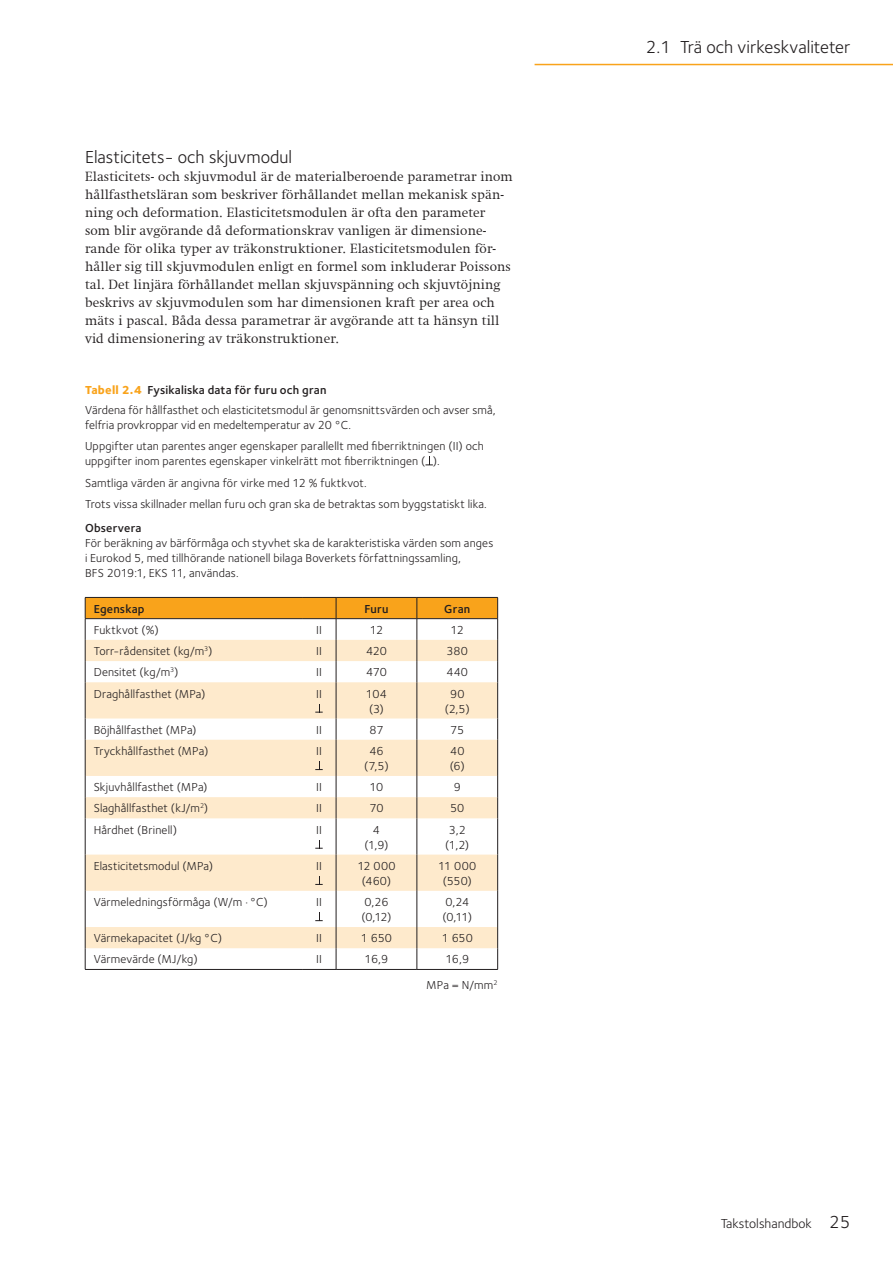
<style>
.page{position:relative;width:893px;height:1263px;background:#fff}
.page>*{position:absolute;margin:0;border:0;box-sizing:border-box;transform-origin:0 0}
.t1{font:18px "Foundry Sterling";color:#231f20}
.t2{font:300 13.5px/18px "Swift Com";letter-spacing:.01em;color:#231f20}
.t3{font:13.5px "Foundry Sterling";color:#231f20}
.t4{font:12px/15px "Foundry Sterling";letter-spacing:.01em;color:#231f20}
.t5{font:600 12px "Foundry Sterling";letter-spacing:.015em;color:#231f20}
.s1{font-weight:800;color:#f9a31b}
.s2{font-weight:600}
.s3{font-size:18px}
</style>
<div class="page">
<hr style="left:535px;top:64px;width:358px;height:1px;background:#f9a31b">
<svg style="left:425px;top:457px;width:8px;height:8px"></svg>
<svg style="left:86px;top:948px;width:411px;height:21px"></svg>
<svg style="left:86px;top:682px;width:411px;height:266px;fill:#feeacc"></svg>
<hr style="left:85px;top:682px;width:1px;height:36px;background:#231f20">
<hr style="left:417px;top:682px;width:1px;height:36px;background:#231f20">
<hr style="left:497px;top:682px;width:1px;height:36px;background:#231f20">
<svg style="left:85px;top:718px;width:1px;height:22px"></svg>
<svg style="left:417px;top:718px;width:1px;height:22px"></svg>
<svg style="left:497px;top:718px;width:1px;height:22px"></svg>
<hr style="left:85px;top:740px;width:1px;height:36px;background:#231f20">
<hr style="left:417px;top:740px;width:1px;height:36px;background:#231f20">
<hr style="left:497px;top:740px;width:1px;height:36px;background:#231f20">
<svg style="left:85px;top:776px;width:1px;height:42px"></svg>
<svg style="left:417px;top:776px;width:1px;height:42px"></svg>
<svg style="left:497px;top:776px;width:1px;height:42px"></svg>
<hr style="left:85px;top:818px;width:1px;height:36px;background:#231f20">
<hr style="left:417px;top:818px;width:1px;height:36px;background:#231f20">
<hr style="left:497px;top:818px;width:1px;height:36px;background:#231f20">
<hr style="left:85px;top:854px;width:1px;height:37px;background:#231f20">
<hr style="left:417px;top:854px;width:1px;height:37px;background:#231f20">
<hr style="left:497px;top:854px;width:1px;height:37px;background:#231f20">
<hr style="left:85px;top:891px;width:1px;height:36px;background:#231f20">
<hr style="left:417px;top:891px;width:1px;height:36px;background:#231f20">
<hr style="left:497px;top:891px;width:1px;height:36px;background:#231f20">
<svg style="left:85px;top:927px;width:1px;height:42px"></svg>
<svg style="left:417px;top:927px;width:1px;height:42px"></svg>
<svg style="left:497px;top:927px;width:1px;height:42px"></svg>
<hr style="left:85px;top:969px;width:217px;height:1px;background:#231f20">
<hr style="left:336px;top:969px;width:81px;height:1px;background:#231f20">
<hr style="left:417px;top:969px;width:81px;height:1px;background:#231f20">
<svg style="left:85px;top:597px;width:413px;height:85px"></svg>
<hr style="left:336px;top:682px;width:1px;height:36px;background:#231f20">
<svg style="left:336px;top:718px;width:1px;height:22px"></svg>
<hr style="left:336px;top:740px;width:1px;height:36px;background:#231f20">
<svg style="left:336px;top:776px;width:1px;height:42px"></svg>
<hr style="left:336px;top:818px;width:1px;height:36px;background:#231f20">
<hr style="left:336px;top:854px;width:1px;height:37px;background:#231f20">
<hr style="left:336px;top:891px;width:1px;height:36px;background:#231f20">
<svg style="left:336px;top:927px;width:1px;height:42px"></svg>
<hr style="left:302px;top:969px;width:34px;height:1px;background:#231f20">
<svg style="left:315px;top:704px;width:8px;height:9px"></svg>
<svg style="left:315px;top:761px;width:8px;height:9px"></svg>
<svg style="left:315px;top:840px;width:8px;height:9px"></svg>
<svg style="left:315px;top:876px;width:8px;height:9px"></svg>
<svg style="left:315px;top:912px;width:8px;height:9px"></svg>
<h1 class="t1" style="left:85px;top:144px;width:209px">Elasticitets- och skjuvmodul</h1>
<p class="t2" style="left:85px;top:167px;width:429px">Elasticitets- och skjuvmodul är de materialberoende parametrar inom hållfasthetsläran som beskriver förhållandet mellan mekanisk spän&shy;ning och deformation. Elasticitetsmodulen är ofta den parameter som blir avgörande då deformationskrav vanligen är dimensione&shy;rande för olika typer av träkonstruktioner. Elasticitetsmodulen för&shy;håller sig till skjuvmodulen enligt en formel som inkluderar Poissons tal. Det linjära förhållandet mellan skjuvspänning och skjuvtöjning beskrivs av skjuvmodulen som har dimensionen kraft per area och mäts i pascal. Båda dessa parametrar är avgörande att ta hänsyn till vid dimensionering av träkonstruktioner.</p>
<p class="t4" style="left:85px;top:380px;width:412px;line-height:19.5px"><span class="s1">Tabell 2.4</span> <span class="s2">Fysikaliska data för furu och gran<br></span>Värdena för hållfasthet och elasticitetsmodul är genomsnittsvärden och avser små,</p>
<p class="t4" style="left:85px;top:414px;width:400px;line-height:21.3px">felfria provkroppar vid en medeltemperatur av 20 °C.<br>Uppgifter utan parentes anger egenskaper parallellt med fiberriktningen (II) och</p>
<p class="t4" style="left:85px;top:450px;width:403px;line-height:21.5px">uppgifter inom parentes egenskaper vinkelrätt mot fiberriktningen ( ).<br>Samtliga värden är angivna för virke med 12 % fuktkvot.<br>Trots vissa skillnader mellan furu och gran ska de betraktas som byggstatiskt lika.</p>
<p class="t5" style="left:85px;top:519px;width:58px">Observera</p>
<p class="t4" style="left:85px;top:535px;width:410px">För beräkning av bärförmåga och styvhet ska de karakteristiska värden som anges i Eurokod 5, med tillhörande nationell bilaga Boverkets författningssamling,<br>BFS 2019:1, EKS 11, användas.</p>
<p class="t5" style="left:94px;top:600px;width:52px">Egenskap</p>
<p class="t5" style="left:364px;top:600px;width:26px">Furu</p>
<p class="t5" style="left:444px;top:600px;width:27px">Gran</p>
<p class="t4" style="left:94px;top:622px;width:67px">Fuktkvot (%)</p>
<p class="t4" style="left:316px;top:622px;width:7px">II</p>
<p class="t4" style="left:370px;top:622px;width:15px">12</p>
<p class="t4" style="left:451px;top:622px;width:15px">12</p>
<p class="t4" style="left:94px;top:643px;width:120px">Torr-rådensitet (kg/m<sup>3</sup>)</p>
<p class="t4" style="left:316px;top:643px;width:7px">II</p>
<p class="t4" style="left:366px;top:643px;width:22px">420</p>
<p class="t4" style="left:446px;top:643px;width:23px">380</p>
<p class="t4" style="left:94px;top:664px;width:86px">Densitet (kg/m<sup>3</sup>)</p>
<p class="t4" style="left:316px;top:664px;width:7px">II</p>
<p class="t4" style="left:366px;top:664px;width:22px">470</p>
<p class="t4" style="left:446px;top:664px;width:23px">440</p>
<p class="t4" style="left:94px;top:686px;width:113px">Draghållfasthet (MPa)</p>
<p class="t4" style="left:316px;top:686px;width:7px">II</p>
<p class="t4" style="left:366px;top:686px;width:23px">104 (3)</p>
<p class="t4" style="left:445px;top:686px;width:27px;text-align:center">90 (2,5)</p>
<p class="t4" style="left:94px;top:722px;width:104px">Böjhållfasthet (MPa)</p>
<p class="t4" style="left:316px;top:722px;width:7px">II</p>
<p class="t4" style="left:369px;top:722px;width:15px">87</p>
<p class="t4" style="left:450px;top:722px;width:16px">75</p>
<p class="t4" style="left:94px;top:743px;width:116px">Tryckhållfasthet (MPa)</p>
<p class="t4" style="left:316px;top:743px;width:7px">II</p>
<p class="t4" style="left:364px;top:743px;width:26px;text-align:center">46 (7,5)</p>
<p class="t4" style="left:450px;top:743px;width:17px">40 (6)</p>
<p class="t4" style="left:94px;top:779px;width:115px">Skjuvhållfasthet (MPa)</p>
<p class="t4" style="left:316px;top:779px;width:7px">II</p>
<p class="t4" style="left:370px;top:779px;width:15px">10</p>
<p class="t4" style="left:454px;top:779px;width:9px">9</p>
<p class="t4" style="left:94px;top:800px;width:116px">Slaghållfasthet (kJ/m<sup>2</sup>)</p>
<p class="t4" style="left:316px;top:800px;width:7px">II</p>
<p class="t4" style="left:369px;top:800px;width:16px">70</p>
<p class="t4" style="left:450px;top:800px;width:16px">50</p>
<p class="t4" style="left:94px;top:822px;width:85px">Hårdhet (Brinell)</p>
<p class="t4" style="left:316px;top:822px;width:7px">II</p>
<p class="t4" style="left:364px;top:822px;width:26px;text-align:center">4 (1,9)</p>
<p class="t4" style="left:445px;top:822px;width:26px">3,2 (1,2)</p>
<p class="t4" style="left:94px;top:858px;width:121px">Elasticitetsmodul (MPa)</p>
<p class="t4" style="left:316px;top:858px;width:7px">II</p>
<p class="t4" style="left:357px;top:858px;width:40px;text-align:center">12 000 (460)</p>
<p class="t4" style="left:438px;top:858px;width:40px;text-align:center">11 000 (550)</p>
<p class="t4" style="left:94px;top:894px;width:176px">Värmeledningsförmåga (W/m ·°C)</p>
<p class="t4" style="left:316px;top:894px;width:7px">II</p>
<p class="t4" style="left:361px;top:894px;width:32px">0,26 (0,12)</p>
<p class="t4" style="left:442px;top:894px;width:31px">0,24 (0,11)</p>
<p class="t4" style="left:94px;top:930px;width:130px">Värmekapacitet (J/kg °C)</p>
<p class="t4" style="left:316px;top:930px;width:7px">II</p>
<p class="t4" style="left:361px;top:930px;width:33px">1 650</p>
<p class="t4" style="left:442px;top:930px;width:33px">1 650</p>
<p class="t4" style="left:94px;top:951px;width:106px">Värmevärde (MJ/kg)</p>
<p class="t4" style="left:316px;top:951px;width:7px">II</p>
<p class="t4" style="left:365px;top:951px;width:25px">16,9</p>
<p class="t4" style="left:426px;top:946px;width:73px;line-height:25.7px;text-indent:19px">16,9<br>MPa = N/mm<sup>2</sup></p>
<h1 class="t1" style="left:646px;top:34px;width:206px">2.1 Trä och virkeskvaliteter</h1>
<p class="t3" style="left:721px;top:1214px;width:131px">Takstolshandbok <span class="s3">25</span></p>
</div>
